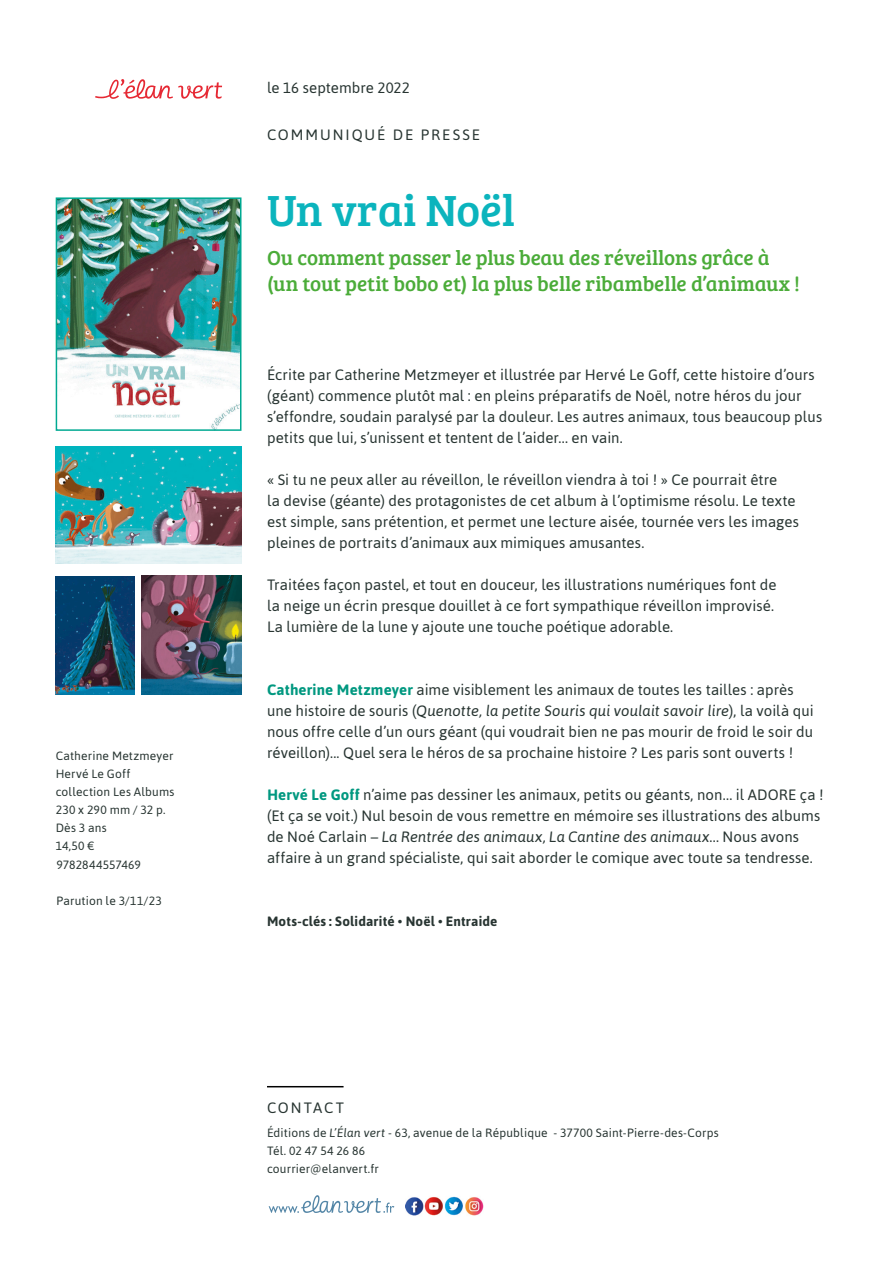
<style>
.page{position:relative;width:893px;height:1263px;background:#fff}
.page>*{position:absolute;margin:0;border:0;box-sizing:border-box;transform-origin:0 0}
.t1{font:45px "Bree Serif";color:#0bb4bd}
.t2{font:21px/25.2px "Bree Serif";letter-spacing:-.005em;color:#4bac39}
.t3{font:15px/21px "Asap";letter-spacing:.005em;color:#283532}
.t4{font:15px "Asap";letter-spacing:.13em;color:#283532}
.t5{font:15px "Asap";letter-spacing:.125em;color:#283532}
.t6{font:700 13.5px "Asap";letter-spacing:.015em;color:#283532}
.t7{font:12px/18px "Asap";letter-spacing:.015em;color:#283532}
.s1{font-weight:700;color:#009880}
.s2{font-style:italic}
</style>
<div class="page">
<hr style="left:267px;top:1086px;width:77px;height:1px;background:#000">
<img style="left:268px;top:1196px;width:127px;height:16px">
<img style="left:406px;top:1196px;width:78px;height:20px">
<img style="left:121px;top:79px;width:21px;height:18px">
<img style="left:59px;top:200px;width:179px;height:228px">
<div style="left:56px;top:197px;width:185px;height:234px;border:2px solid #00a992"></div>
<img style="left:56px;top:446px;width:185px;height:117px">
<img style="left:56px;top:576px;width:79px;height:119px">
<img style="left:142px;top:575px;width:99px;height:120px">
<p class="t7" style="left:56px;top:747px;width:119px">Catherine Metzmeyer</p>
<p class="t7" style="left:56px;top:765px;width:76px">Hervé Le Goff</p>
<p class="t7" style="left:56px;top:783px;width:120px">collection Les Albums</p>
<p class="t7" style="left:56px;top:801px;width:111px">230 x 290 mm / 32 p.</p>
<p class="t7" style="left:56px;top:819px;width:53px">Dès 3 ans</p>
<p class="t7" style="left:56px;top:837px;width:41px">14,50 €</p>
<p class="t7" style="left:115px;top:855px;width:27px">6950</p>
<p class="t7" style="left:56px;top:855px;width:86px">9782844557469</p>
<p class="t7" style="left:56px;top:891px;width:107px">Parution le 3/11/23</p>
<p class="t3" style="left:267px;top:77px;width:144px">le 16 septembre 2022</p>
<p class="t4" style="left:267px;top:126px;width:214px">COMMUNIQUÉ DE PRESSE</p>
<h1 class="t1" style="left:267px;top:177px;width:250px">Un vrai Noël</h1>
<h2 class="t2" style="left:267px;top:244px;width:535px">Ou comment passer le plus beau des réveillons grâce à (un tout petit bobo et) la plus belle ribambelle d’animaux !</h2>
<p class="t3" style="left:267px;top:364px;width:557px">Écrite par Catherine Metzmeyer et illustrée par Hervé Le Goff, cette histoire d’ours (géant) commence plutôt mal : en pleins préparatifs de Noël, notre héros du jour s’effondre, soudain paralysé par la douleur. Les autres animaux, tous beaucoup plus petits que lui, s’unissent et tentent de l’aider... en vain.</p>
<p class="t3" style="left:267px;top:469px;width:533px">« Si tu ne peux aller au réveillon, le réveillon viendra à toi ! » Ce pourrait être<br>la devise (géante) des protagonistes de cet album à l’optimisme résolu. Le texte est simple, sans prétention, et permet une lecture aisée, tournée vers les images pleines de portraits d’animaux aux mimiques amusantes.</p>
<p class="t3" style="left:267px;top:574px;width:511px">Traitées façon pastel, et tout en douceur, les illustrations numériques font de la neige un écrin presque douillet à ce fort sympathique réveillon improvisé.<br>La lumière de la lune y ajoute une touche poétique adorable.</p>
<p class="t3" style="left:267px;top:679px;width:548px"><span class="s1">Catherine Metzmeyer</span> aime visiblement les animaux de toutes les tailles : après une histoire de souris (<span class="s2">Quenotte, la petite Souris qui voulait savoir lire</span>), la voilà qui nous offre celle d’un ours géant (qui voudrait bien ne pas mourir de froid le soir du réveillon)... Quel sera le héros de sa prochaine histoire ? Les paris sont ouverts !</p>
<p class="t3" style="left:267px;top:784px;width:558px"><span class="s1">Hervé Le Goff</span> n’aime pas dessiner les animaux, petits ou géants, non... il ADORE ça ! (Et ça se voit.) Nul besoin de vous remettre en mémoire ses illustrations des albums de Noé Carlain – <span class="s2">La Rentrée des animaux, La Cantine des animaux</span>... Nous avons affaire à un grand spécialiste, qui sait aborder le comique avec toute sa tendresse.</p>
<p class="t6" style="left:267px;top:913px;width:232px">Mots-clés : Solidarité • Noël • Entraide</p>
<p class="t5" style="left:267px;top:1099px;width:78px">CONTACT</p>
<p class="t7" style="left:267px;top:1124px;width:453px">Éditions de <span class="s2">L’Élan vert</span> - 63, avenue de la République - 37700 Saint-Pierre-des-Corps<br>Tél. 02 47 54 26 86<br>courrier@elanvert.fr</p>
</div>
